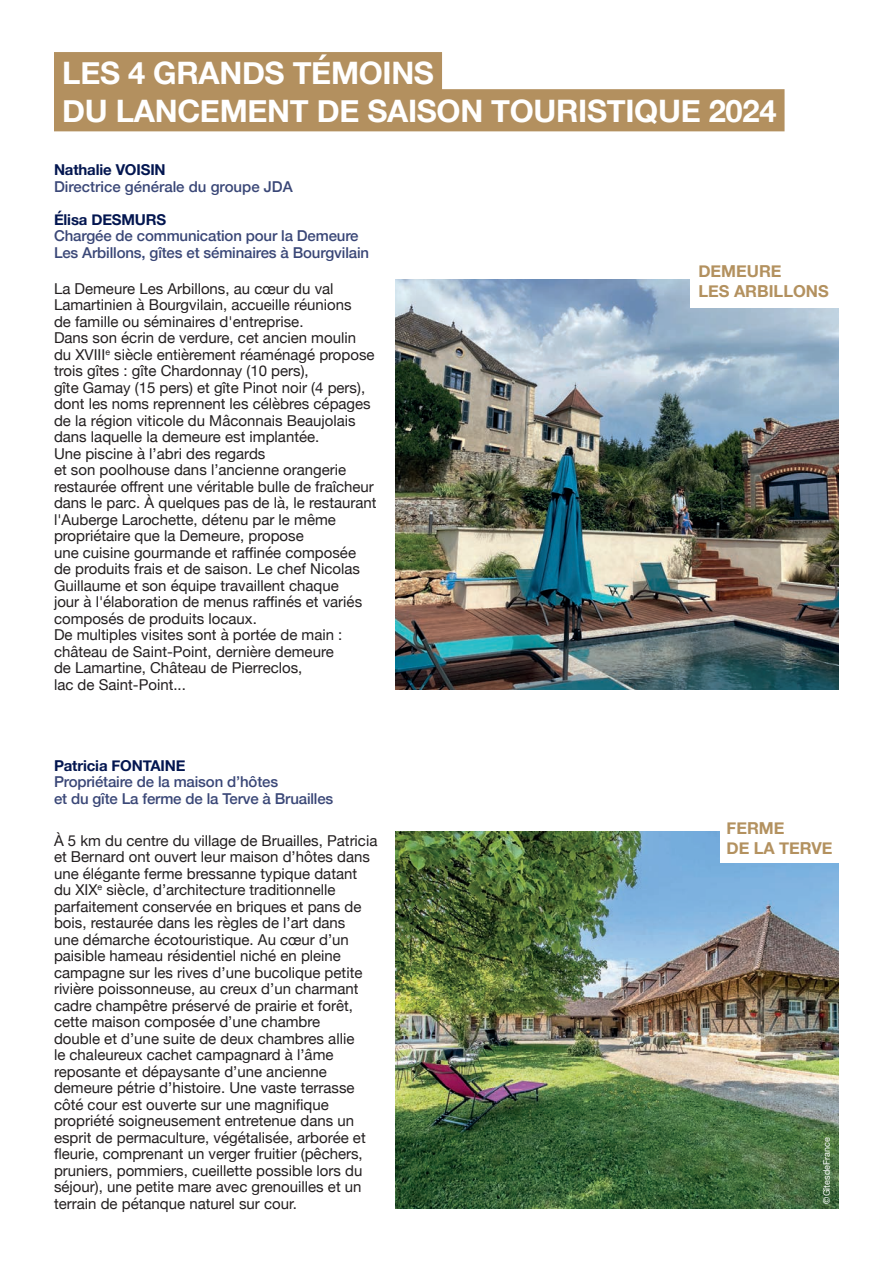
<style>
.page{position:relative;width:893px;height:1263px;background:#fff}
.page>*{position:absolute;margin:0;border:0;box-sizing:border-box;transform-origin:0 0}
.t1{font:700 30.9px/37.2px "Helvetica Neue";letter-spacing:-.01em;color:#fff}
.t2{font:700 16.5px/19.8px "Helvetica Neue";color:#b3915f}
.t3{font:15px/16.5px "Helvetica Neue";color:#231f20}
.t4{font:500 15px/16.5px "Helvetica Neue";letter-spacing:-.01em;color:#3a4777}
.t5{font:700 15px "Helvetica Neue";letter-spacing:-.01em;color:#031650}
.t6{font:9px "Helvetica Neue";color:#fff}
</style>
<div class="page">
<div style="left:54px;top:52px;width:388px;height:42px;background:#b3905f"></div>
<div style="left:54px;top:89px;width:730px;height:42px;background:#b3905f"></div>
<img style="left:395px;top:279px;width:444px;height:411px">
<img style="left:395px;top:832px;width:444px;height:377px">
<div style="left:690px;top:253px;width:149px;height:54px;background:#fff"></div>
<div style="left:720px;top:811px;width:119px;height:52px;background:#fff"></div>
<h1 class="t1" style="left:62px;top:56px;width:716px">LES 4 GRANDS TÉMOINS<br>DU LANCEMENT DE SAISON TOURISTIQUE 2024</h1>
<p class="t5" style="left:54px;top:158px;width:113px">Nathalie VOISIN</p>
<p class="t4" style="left:54px;top:177px;width:240px">Directrice générale du groupe JDA</p>
<p class="t5" style="left:54px;top:208px;width:114px">Élisa DESMURS</p>
<p class="t4" style="left:54px;top:226px;width:317px">Chargée de communication pour la Demeure<br>Les Arbillons, gîtes et séminaires à Bourgvilain</p>
<p class="t3" style="left:54px;top:281px;width:324px">La Demeure Les Arbillons, au cœur du val Lamartinien à Bourgvilain, accueille réunions<br>de famille ou séminaires d'entreprise.<br>Dans son écrin de verdure, cet ancien moulin du XVIII<sup>e</sup> siècle entièrement réaménagé propose trois gîtes : gîte Chardonnay (10 pers),<br>gîte Gamay (15 pers) et gîte Pinot noir (4 pers), dont les noms reprennent les célèbres cépages de la région viticole du Mâconnais Beaujolais dans laquelle la demeure est implantée.<br>Une piscine à l’abri des regards<br>et son poolhouse dans l’ancienne orangerie restaurée offrent une véritable bulle de fraîcheur dans le parc. À quelques pas de là, le restaurant l'Auberge Larochette, détenu par le même propriétaire que la Demeure, propose<br>une cuisine gourmande et raffinée composée de produits frais et de saison. Le chef Nicolas Guillaume et son équipe travaillent chaque<br>jour à l'élaboration de menus raffinés et variés composés de produits locaux.<br>De multiples visites sont à portée de main : château de Saint-Point, dernière demeure<br>de Lamartine, Château de Pierreclos,<br>lac de Saint-Point...</p>
<p class="t5" style="left:54px;top:754px;width:133px">Patricia FONTAINE</p>
<p class="t4" style="left:54px;top:772px;width:281px">Propriétaire de la maison d’hôtes<br>et du gîte La ferme de la Terve à Bruailles</p>
<p class="t3" style="left:54px;top:833px;width:325px">À 5 km du centre du village de Bruailles, Patricia et Bernard ont ouvert leur maison d’hôtes dans une élégante ferme bressanne typique datant du XIX<sup>e</sup> siècle, d’architecture traditionnelle parfaitement conservée en briques et pans de bois, restaurée dans les règles de l’art dans<br>une démarche écotouristique. Au cœur d’un paisible hameau résidentiel niché en pleine campagne sur les rives d’une bucolique petite rivière poissonneuse, au creux d’un charmant cadre champêtre préservé de prairie et forêt, cette maison composée d’une chambre<br>double et d’une suite de deux chambres allie<br>le chaleureux cachet campagnard à l’âme reposante et dépaysante d’une ancienne demeure pétrie d’histoire. Une vaste terrasse côté cour est ouverte sur une magnifique propriété soigneusement entretenue dans un esprit de permaculture, végétalisée, arborée et fleurie, comprenant un verger fruitier (pêchers, pruniers, pommiers, cueillette possible lors du séjour), une petite mare avec grenouilles et un terrain de pétanque naturel sur cour.</p>
<p class="t2" style="left:698px;top:261px;width:132px">DEMEURE<br>LES ARBILLONS</p>
<p class="t2" style="left:727px;top:819px;width:107px">FERME<br>DE LA TERVE</p>
<p class="t6" style="left:820px;top:1203px;width:68px;rotate:-90deg">©GîtesdeFrance</p>
</div>
